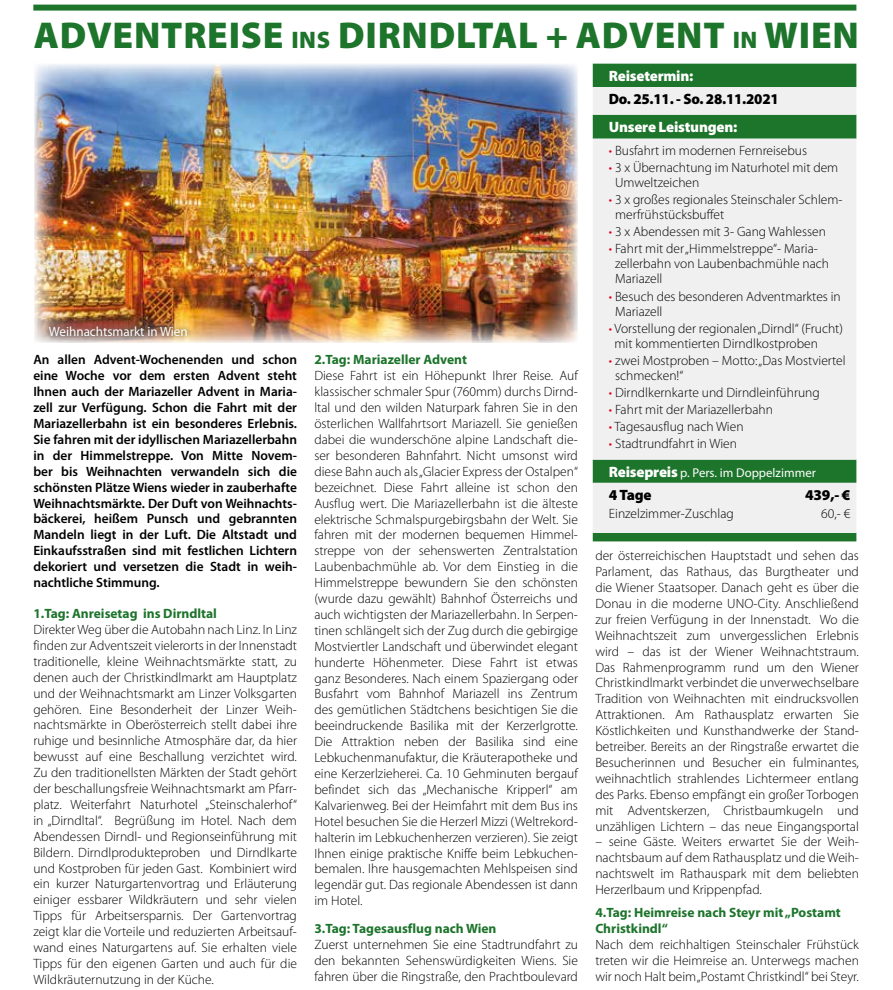
<style>
.page{position:relative;width:893px;height:990px;background:#fff}
.page>*{position:absolute;margin:0;border:0;box-sizing:border-box;transform-origin:0 0}
.t1{font:900 37.5px "Myriad Pro";letter-spacing:.02em;color:#1d742b}
.t2{font:900 15px "Myriad Pro";letter-spacing:-.015em;color:#000}
.t3{font:900 15px "Myriad Pro";letter-spacing:-.015em;color:#fff}
.t4{font:300 13.5px/15.9px "Myriad Pro";color:#000}
.t5{font:600 13.5px/15.9px "Myriad Pro";color:#000;text-align:justify}
.t6{font:700 13.5px/15.9px "Myriad Pro";color:#1d742b}
.t7{font:13.5px "Myriad Pro";color:#fff}
.t8{font:12.75px "Myriad Pro";color:#fff}
.s1{font-size:24px}
.s2{color:#e2001a}
.s3{font-weight:900;font-size:15px}
</style>
<div class="page">
<img style="left:34px;top:64px;width:544px;height:279px">
<div style="left:593px;top:64px;width:263px;height:477px;background:#1d742b"></div>
<svg style="left:593px;top:87px;width:263px;height:446px;fill:#f0f0f1"></svg>
<div style="left:33px;top:5px;width:823px;height:6px;background:#1d742b"></div>
<div style="left:44px;top:322px;width:149px;height:20px;background:#000;opacity:.75"></div>
<h1 class="t1" style="left:34px;top:10px;width:827px">ADVENTREISE <span class="s1">INS</span> DIRNDLTAL + ADVENT <span class="s1">IN</span> WIEN</h1>
<p class="t7" style="left:49px;top:323px;width:140px">Weihnachtsmarkt in Wien</p>
<p class="t5" style="left:33px;top:352px;width:265px">An allen Advent-Wochenenden und schon eine Woche vor dem ersten Advent steht Ihnen auch der Mariazeller Advent in Maria&shy;zell zur Verfügung. Schon die Fahrt mit der Mariazellerbahn ist ein besonderes Erlebnis.<br>Sie fahren mit der idyllischen Mariazellerbahn in der Himmelstreppe. Von Mitte Novem&shy;ber bis Weihnachten verwandeln sich die schönsten Plätze Wiens wieder in zauberhafte Weihnachtsmärkte. Der Duft von Weihnachts&shy;bäckerei, heißem Punsch und gebrannten Mandeln liegt in der Luft. Die Altstadt und Einkaufsstraßen sind mit festlichen Lichtern dekoriert und versetzen die Stadt in weih&shy;nachtliche Stimmung.</p>
<p class="t6" style="left:33px;top:605px;width:185px">1.Tag: Anreisetag ins Dirndltal</p>
<p class="t4" style="left:33px;top:621px;width:265px;text-align:justify">Direkter Weg über die Autobahn nach Linz. In Linz finden zur Adventszeit vielerorts in der Innenstadt traditionelle, kleine Weihnachtsmärkte statt, zu denen auch der Christkindlmarkt am Hauptplatz und der Weihnachtsmarkt am Linzer Volksgarten gehören. Eine Besonderheit der Linzer Weih&shy;nachtsmärkte in Oberösterreich stellt dabei ihre ruhige und besinnliche Atmosphäre dar, da hier bewusst auf eine Beschallung verzichtet wird.<br>Zu den traditionellsten Märkten der Stadt gehört der beschallungsfreie Weihnachtsmarkt am Pfarr&shy;platz. Weiterfahrt Naturhotel „Steinschalerhof“ in „Dirndltal“. Begrüßung im Hotel. Nach dem Abendessen Dirndl- und Regionseinführung mit Bildern. Dirndlprodukteproben und Dirndlkarte und Kostproben für jeden Gast. Kombiniert wird ein kurzer Naturgartenvortrag und Erläuterung einiger essbarer Wildkräutern und sehr vielen Tipps für Arbeitsersparnis. Der Gartenvortrag zeigt klar die Vorteile und reduzierten Arbeitsauf&shy;wand eines Naturgartens auf. Sie erhalten viele Tipps für den eigenen Garten und auch für die Wildkräuternutzung in der Küche.</p>
<p class="t6" style="left:314px;top:351px;width:154px">2.Tag: Mariazeller Advent</p>
<p class="t4" style="left:314px;top:368px;width:265px;text-align:justify">Diese Fahrt ist ein Höhepunkt Ihrer Reise. Auf klassischer schmaler Spur (760mm) durchs Dirnd&shy;ltal und den wilden Naturpark fahren Sie in den österlichen Wallfahrtsort Mariazell. Sie genießen dabei die wunderschöne alpine Landschaft die&shy;ser besonderen Bahnfahrt. Nicht umsonst wird diese Bahn auch als „Glacier Express der Ostalpen“ bezeichnet. Diese Fahrt alleine ist schon den Ausflug wert. Die Mariazellerbahn ist die älteste elektrische Schmalspurgebirgsbahn der Welt. Sie fahren mit der modernen bequemen Himmel&shy;streppe von der sehenswerten Zentralstation Laubenbachmühle ab. Vor dem Einstieg in die Himmelstreppe bewundern Sie den schönsten (wurde dazu gewählt) Bahnhof Österreichs und auch wichtigsten der Mariazellerbahn. In Serpen&shy;tinen schlängelt sich der Zug durch die gebirgige Mostviertler Landschaft und überwindet elegant hunderte Höhenmeter. Diese Fahrt ist etwas ganz Besonderes. Nach einem Spaziergang oder Busfahrt vom Bahnhof Mariazell ins Zentrum des gemütlichen Städtchens besichtigen Sie die beeindruckende Basilika mit der Kerzerlgrotte.<br>Die Attraktion neben der Basilika sind eine Lebkuchenmanufaktur, die Kräuterapotheke und eine Kerzerlzieherei. Ca. 10 Gehminuten bergauf befindet sich das „Mechanische Kripperl“ am Kalvarienweg. Bei der Heimfahrt mit dem Bus ins Hotel besuchen Sie die Herzerl Mizzi (Weltrekord&shy;halterin im Lebkuchenherzen verzieren). Sie zeigt Ihnen einige praktische Kniffe beim Lebkuchen&shy;bemalen. Ihre hausgemachten Mehlspeisen sind legendär gut. Das regionale Abendessen ist dann im Hotel.</p>
<p class="t6" style="left:314px;top:920px;width:184px">3.Tag: Tagesausflug nach Wien</p>
<p class="t4" style="left:314px;top:937px;width:265px;text-align:justify">Zuerst unternehmen Sie eine Stadtrundfahrt zu den bekannten Sehenswürdigkeiten Wiens. Sie fahren über die Ringstraße, den Prachtboulevard</p>
<p class="t3" style="left:609px;top:66px;width:86px">Reisetermin:</p>
<p class="t2" style="left:609px;top:89px;width:171px">Do. 25.11. - So. 28.11.2021</p>
<p class="t3" style="left:609px;top:117px;width:130px">Unsere Leistungen:</p>
<p class="t4" style="left:609px;top:142px;width:200px"><span class="s2">•</span> Busfahrt im modernen Fernreisebus</p>
<p class="t4" style="left:615px;top:160px;width:225px;line-height:15px;text-indent:-6px"><span class="s2">•</span> 3 x Übernachtung im Naturhotel mit dem<br>Umweltzeichen</p>
<p class="t4" style="left:615px;top:192px;width:229px;line-height:15px;text-indent:-6px"><span class="s2">•</span> 3 x großes regionales Steinschaler Schlem&shy;merfrühstücksbuffet</p>
<p class="t4" style="left:609px;top:224px;width:219px"><span class="s2">•</span> 3 x Abendessen mit 3- Gang Wahlessen</p>
<p class="t4" style="left:615px;top:241px;width:216px;line-height:15px;text-indent:-6px"><span class="s2">•</span> Fahrt mit der „Himmelstreppe“- Maria&shy;zellerbahn von Laubenbachmühle nach<br>Mariazell</p>
<p class="t4" style="left:615px;top:288px;width:227px;line-height:15px;text-indent:-6px"><span class="s2">•</span> Besuch des besonderen Adventmarktes in<br>Mariazell</p>
<p class="t4" style="left:615px;top:320px;width:230px;line-height:15px;text-indent:-6px"><span class="s2">•</span> Vorstellung der regionalen „Dirndl“ (Frucht) mit kommentierten Dirndlkostproben</p>
<p class="t4" style="left:615px;top:353px;width:232px;line-height:15px;text-indent:-6px"><span class="s2">•</span> zwei Mostproben – Motto: „Das Mostviertel schmecken!“</p>
<p class="t4" style="left:609px;top:384px;width:212px"><span class="s2">•</span> Dirndlkernkarte und Dirndleinführung</p>
<p class="t4" style="left:609px;top:401px;width:165px"><span class="s2">•</span> Fahrt mit der Mariazellerbahn</p>
<p class="t4" style="left:609px;top:419px;width:136px"><span class="s2">•</span> Tagesausflug nach Wien</p>
<p class="t4" style="left:609px;top:436px;width:130px"><span class="s2">•</span> Stadtrundfahrt in Wien</p>
<p class="t8" style="left:609px;top:465px;width:208px"><span class="s3">Reisepreis</span> p. Pers. im Doppelzimmer</p>
<p class="t2" style="left:609px;top:485px;width:44px">4 Tage</p>
<p class="t2" style="left:805px;top:485px;width:47px">439,- €</p>
<p class="t4" style="left:609px;top:505px;width:126px">Einzelzimmer-Zuschlag</p>
<p class="t4" style="left:821px;top:505px;width:31px">60,- €</p>
<p class="t4" style="left:595px;top:548px;width:265px;text-align:justify">der österreichischen Hauptstadt und sehen das Parlament, das Rathaus, das Burgtheater und die Wiener Staatsoper. Danach geht es über die Donau in die moderne UNO-City. Anschließend zur freien Verfügung in der Innenstadt. Wo die Weihnachtszeit zum unvergesslichen Erlebnis wird – das ist der Wiener Weihnachtstraum.<br>Das Rahmenprogramm rund um den Wiener Christkindlmarkt verbindet die unverwechselbare Tradition von Weihnachten mit eindrucksvollen Attraktionen. Am Rathausplatz erwarten Sie Köstlichkeiten und Kunsthandwerke der Stand&shy;betreiber. Bereits an der Ringstraße erwartet die Besucherinnen und Besucher ein fulminantes, weihnachtlich strahlendes Lichtermeer entlang des Parks. Ebenso empfängt ein großer Torbogen mit Adventskerzen, Christbaumkugeln und unzähligen Lichtern – das neue Eingangsportal</p>
<p class="t4" style="left:595px;top:834px;width:265px;text-align:justify">– seine Gäste. Weiters erwartet Sie der Weih&shy;nachtsbaum auf dem Rathausplatz und die Weih&shy;nachtswelt im Rathauspark mit dem beliebten Herzerlbaum und Krippenpfad.</p>
<p class="t6" style="left:595px;top:904px;width:247px">4.Tag: Heimreise nach Steyr mit „Postamt<br>Christkindl“</p>
<p class="t4" style="left:595px;top:936px;width:265px;text-align:justify">Nach dem reichhaltigen Steinschaler Frühstück treten wir die Heimreise an. Unterwegs machen wir noch Halt beim „Postamt Christkindl“ bei Steyr.</p>
</div>
